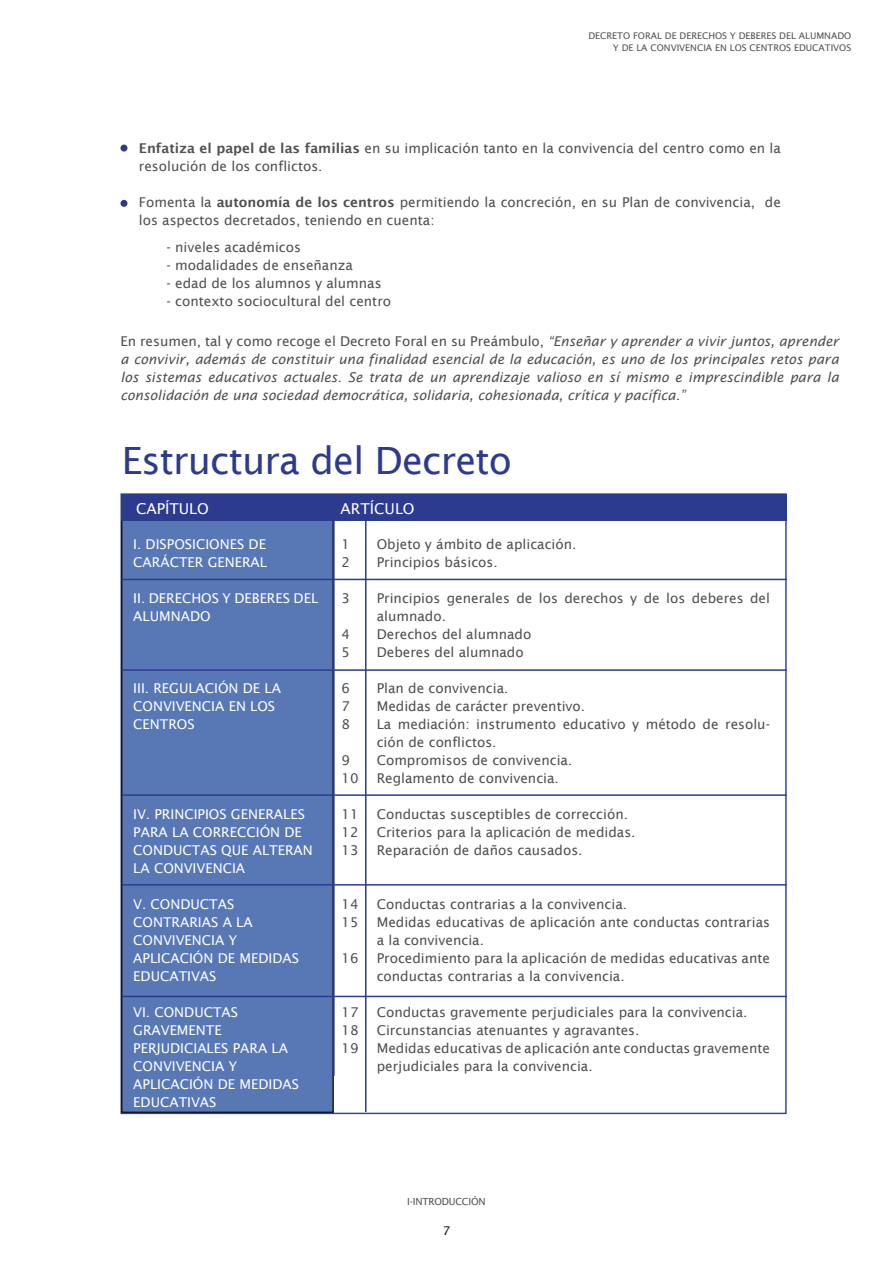
<style>
.page{position:relative;width:893px;height:1263px;background:#fff}
.page>*{position:absolute;margin:0;border:0;box-sizing:border-box;transform-origin:0 0}
.Titular2{font:37.5px "Lucida Sans";letter-spacing:-.02em;color:#2c3b8d}
.textocomun{font:15px "Lucida Sans";color:#fff}
.textocomun-2{font:13.5px/18px "Lucida Sans";color:#4d514c}
.textocomun-3{font:italic 13.5px/18px "Lucida Sans";color:#4d514c;text-align:justify}
.textocomun-4{font:13.5px/18px "Lucida Sans";color:#fff}
.subindice1{font:13.5px "Lucida Sans";color:#4d514c}
.t1{font:12px "Lucida Sans";color:#1a171c}
.t2{font:9.75px "Lucida Sans";letter-spacing:-.02em;color:#4d514c}
.t3{font:9.15px/12.1px "Lucida Sans";color:#4d514c;text-align:right}
.s1{font-weight:600}
.s2{font-style:normal}
</style>
<div class="page">
<div style="left:120px;top:145px;width:7px;height:7px;background:#2c3b8d;border-radius:50%"></div>
<div style="left:120px;top:200px;width:7px;height:7px;background:#2c3b8d;border-radius:50%"></div>
<div style="left:122px;top:520px;width:211px;height:592px;background:#5877b5"></div>
<div style="left:121px;top:519px;width:213px;height:594px;border:2px solid #1a171c"></div>
<div style="left:121px;top:495px;width:666px;height:26px;background:#2c3b8d"></div>
<hr style="left:123px;top:579px;width:664px;height:1px;background:#2c3b8d">
<hr style="left:123px;top:669px;width:664px;height:2px;background:#2c3b8d">
<hr style="left:123px;top:794px;width:664px;height:2px;background:#2c3b8d">
<hr style="left:123px;top:884px;width:664px;height:1px;background:#2c3b8d">
<hr style="left:123px;top:996px;width:664px;height:1px;background:#2c3b8d">
<hr style="left:333px;top:496px;width:2px;height:580px;background:#2c3b8d">
<hr style="left:365px;top:520px;width:2px;height:592px;background:#2c3b8d">
<p class="t3" style="left:588px;top:30px;width:264px">DECRETO FORAL DE DERECHOS Y DEBERES DEL ALUMNADO<br>Y DE LA CONVIVENCIA EN LOS CENTROS EDUCATIVOS</p>
<p class="textocomun-2" style="left:139px;top:139px;width:644px"><span class="s1">Enfatiza el papel de las familias</span> en su implicación tanto en la convivencia del centro como en la resolución de los conflictos.</p>
<p class="textocomun-2" style="left:139px;top:193px;width:644px">Fomenta la <span class="s1">autonomía de los centros</span> permitiendo la concreción, en su Plan de convivencia, de los aspectos decretados, teniendo en cuenta:</p>
<p class="subindice1" style="left:167px;top:240px;width:136px">- niveles académicos</p>
<p class="subindice1" style="left:167px;top:258px;width:188px">- modalidades de enseñanza</p>
<p class="subindice1" style="left:167px;top:276px;width:217px">- edad de los alumnos y alumnas</p>
<p class="subindice1" style="left:167px;top:294px;width:226px">- contexto sociocultural del centro</p>
<p class="textocomun-3" style="left:120px;top:332px;width:720px"><span class="s2">En resumen, tal y como recoge el Decreto Foral en su Preámbulo,</span> “Enseñar y aprender a vivir juntos, aprender a convivir, además de constituir una finalidad esencial de la educación, es uno de los principales retos para los sistemas educativos actuales. Se trata de un aprendizaje valioso en sí mismo e imprescindible para la consolidación de una sociedad democrática, solidaria, cohesionada, crítica y pacífica.”</p>
<p class="Titular2" style="left:122px;top:439px;width:392px">Estructura del Decreto</p>
<p class="textocomun" style="left:136px;top:500px;width:74px">CAPÍTULO</p>
<p class="textocomun" style="left:341px;top:500px;width:76px">ARTÍCULO</p>
<p class="textocomun-4" style="left:133px;top:535px;width:134px">I. DISPOSICIONES DE</p>
<p class="textocomun-4" style="left:133px;top:553px;width:135px">CARÁCTER GENERAL</p>
<p class="textocomun-4" style="left:133px;top:589px;width:186px">II. DERECHOS Y DEBERES DEL<br>ALUMNADO</p>
<p class="textocomun-4" style="left:133px;top:679px;width:149px">III. REGULACIÓN DE LA</p>
<p class="textocomun-4" style="left:133px;top:697px;width:143px">CONVIVENCIA EN LOS</p>
<p class="textocomun-4" style="left:133px;top:715px;width:63px">CENTROS</p>
<p class="textocomun-4" style="left:133px;top:805px;width:181px">IV. PRINCIPIOS GENERALES<br>PARA LA CORRECCIÓN DE<br>CONDUCTAS QUE ALTERAN<br>LA CONVIVENCIA</p>
<p class="textocomun-4" style="left:133px;top:895px;width:103px">V. CONDUCTAS</p>
<p class="textocomun-4" style="left:133px;top:913px;width:121px">CONTRARIAS A LA</p>
<p class="textocomun-4" style="left:133px;top:931px;width:105px">CONVIVENCIA Y</p>
<p class="textocomun-4" style="left:133px;top:949px;width:167px">APLICACIÓN DE MEDIDAS<br>EDUCATIVAS</p>
<p class="textocomun-4" style="left:133px;top:1003px;width:106px">VI. CONDUCTAS</p>
<p class="textocomun-4" style="left:133px;top:1021px;width:90px">GRAVEMENTE</p>
<p class="textocomun-4" style="left:133px;top:1039px;width:156px">PERJUDICIALES PARA LA<br>CONVIVENCIA Y</p>
<p class="textocomun-4" style="left:133px;top:1075px;width:167px">APLICACIÓN DE MEDIDAS<br>EDUCATIVAS</p>
<p class="textocomun-2" style="left:342px;top:535px;width:10px">1</p>
<p class="textocomun-2" style="left:342px;top:553px;width:10px">2</p>
<p class="textocomun-2" style="left:342px;top:589px;width:10px">3</p>
<p class="textocomun-2" style="left:342px;top:625px;width:10px">4</p>
<p class="textocomun-2" style="left:342px;top:643px;width:10px">5</p>
<p class="textocomun-2" style="left:342px;top:679px;width:10px">6</p>
<p class="textocomun-2" style="left:342px;top:697px;width:10px">7</p>
<p class="textocomun-2" style="left:342px;top:715px;width:10px">8</p>
<p class="textocomun-2" style="left:342px;top:751px;width:10px">9</p>
<p class="textocomun-2" style="left:342px;top:769px;width:19px">10</p>
<p class="textocomun-2" style="left:342px;top:805px;width:19px">11</p>
<p class="textocomun-2" style="left:342px;top:823px;width:19px">12</p>
<p class="textocomun-2" style="left:342px;top:841px;width:19px">13</p>
<p class="textocomun-2" style="left:342px;top:895px;width:19px">14</p>
<p class="textocomun-2" style="left:342px;top:913px;width:19px">15</p>
<p class="textocomun-2" style="left:342px;top:949px;width:19px">16</p>
<p class="textocomun-2" style="left:342px;top:1003px;width:19px">17</p>
<p class="textocomun-2" style="left:342px;top:1021px;width:19px">18</p>
<p class="textocomun-2" style="left:342px;top:1039px;width:19px">19</p>
<p class="textocomun-2" style="left:377px;top:535px;width:201px">Objeto y ámbito de aplicación.</p>
<p class="textocomun-2" style="left:377px;top:553px;width:123px">Principios básicos.</p>
<p class="textocomun-2" style="left:377px;top:589px;width:395px">Principios generales de los derechos y de los deberes del alumnado.</p>
<p class="textocomun-2" style="left:377px;top:625px;width:156px">Derechos del alumnado</p>
<p class="textocomun-2" style="left:377px;top:643px;width:148px">Deberes del alumnado</p>
<p class="textocomun-2" style="left:377px;top:679px;width:133px">Plan de convivencia.</p>
<p class="textocomun-2" style="left:377px;top:697px;width:210px">Medidas de carácter preventivo.</p>
<p class="textocomun-2" style="left:377px;top:715px;width:395px">La mediación: instrumento educativo y método de resolu&shy;ción de conflictos.</p>
<p class="textocomun-2" style="left:377px;top:751px;width:197px">Compromisos de convivencia.</p>
<p class="textocomun-2" style="left:377px;top:769px;width:184px">Reglamento de convivencia.</p>
<p class="textocomun-2" style="left:377px;top:805px;width:253px">Conductas susceptibles de corrección.</p>
<p class="textocomun-2" style="left:377px;top:823px;width:260px">Criterios para la aplicación de medidas.</p>
<p class="textocomun-2" style="left:377px;top:841px;width:207px">Reparación de daños causados.</p>
<p class="textocomun-2" style="left:377px;top:895px;width:252px">Conductas contrarias a la convivencia.</p>
<p class="textocomun-2" style="left:377px;top:913px;width:395px">Medidas educativas de aplicación ante conductas contrarias a la convivencia.</p>
<p class="textocomun-2" style="left:377px;top:949px;width:395px">Procedimiento para la aplicación de medidas educativas ante conductas contrarias a la convivencia.</p>
<p class="textocomun-2" style="left:377px;top:1003px;width:372px">Conductas gravemente perjudiciales para la convivencia.</p>
<p class="textocomun-2" style="left:377px;top:1021px;width:264px">Circunstancias atenuantes y agravantes.</p>
<p class="textocomun-2" style="left:377px;top:1039px;width:395px">Medidas educativas de aplicación ante conductas gravemente perjudiciales para la convivencia.</p>
<p class="t2" style="left:407px;top:1195px;width:80px">I-INTRODUCCIÓN</p>
<p class="t1" style="left:443px;top:1224px;width:9px">7</p>
</div>
